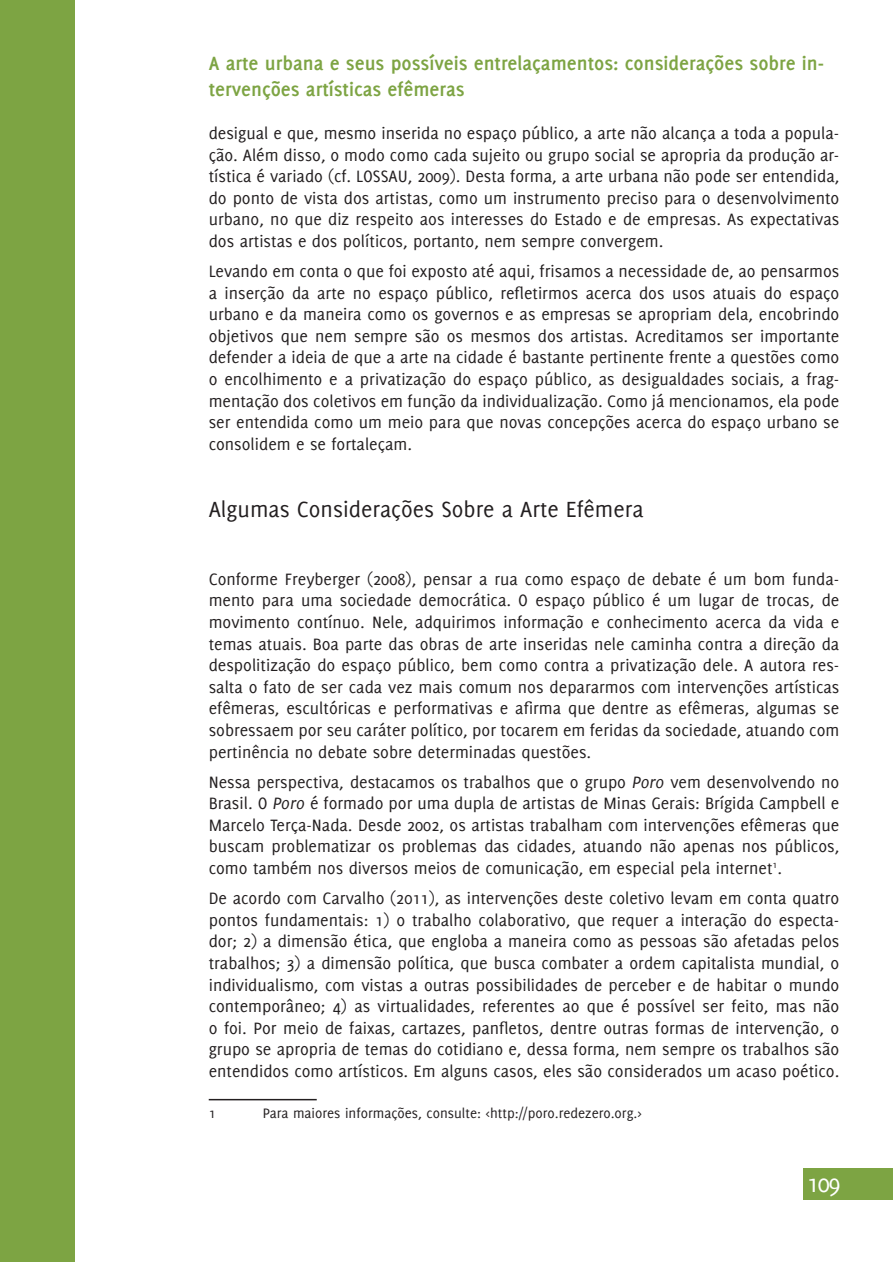
<style>
.page{position:relative;width:893px;height:1263px;background:#fff}
.page>*{position:absolute;margin:0;border:0;box-sizing:border-box;transform-origin:0 0}
.t1{font:27px "Delicious";color:#fff}
.basic{font:24px "Delicious";color:#231f20}
.t2{font:700 21px/25.2px "Delicious";color:#7da443}
.basic-2{font:18px/21.6px "Delicious";color:#231f20;text-align:justify}
.t3{font:15px "Delicious";color:#231f20}
.s1{font-style:italic}
</style>
<div class="page">
<div style="left:0;top:0;width:74px;height:1261px;background:#7da443"></div>
<div style="left:804px;top:1169px;width:89px;height:31px;background:#7da443"></div>
<hr style="left:209px;top:1099px;width:108px;height:1px;background:#231f20">
<p class="t2" style="left:209px;top:51px;width:617px">A arte urbana e seus possíveis entrelaçamentos: considerações sobre in&shy;tervenções artísticas efêmeras</p>
<p class="basic-2" style="left:209px;top:122px;width:632px">desigual e que, mesmo inserida no espaço público, a arte não alcança a toda a popula&shy;ção. Além disso, o modo como cada sujeito ou grupo social se apropria da produção ar&shy;tística é variado (cf. LOSSAU, 2009). Desta forma, a arte urbana não pode ser entendida, do ponto de vista dos artistas, como um instrumento preciso para o desenvolvimento urbano, no que diz respeito aos interesses do Estado e de empresas. As expectativas dos artistas e dos políticos, portanto, nem sempre convergem.</p>
<p class="basic-2" style="left:209px;top:260px;width:632px">Levando em conta o que foi exposto até aqui, frisamos a necessidade de, ao pensarmos a inserção da arte no espaço público, refletirmos acerca dos usos atuais do espaço urbano e da maneira como os governos e as empresas se apropriam dela, encobrindo objetivos que nem sempre são os mesmos dos artistas. Acreditamos ser importante defender a ideia de que a arte na cidade é bastante pertinente frente a questões como o encolhimento e a privatização do espaço público, as desigualdades sociais, a frag&shy;mentação dos coletivos em função da individualização. Como já mencionamos, ela pode ser entendida como um meio para que novas concepções acerca do espaço urbano se consolidem e se fortaleçam.</p>
<p class="basic" style="left:209px;top:496px;width:436px">Algumas Considerações Sobre a Arte Efêmera</p>
<p class="basic-2" style="left:209px;top:568px;width:632px">Conforme Freyberger (2008), pensar a rua como espaço de debate é um bom funda&shy;mento para uma sociedade democrática. O espaço público é um lugar de trocas, de movimento contínuo. Nele, adquirimos informação e conhecimento acerca da vida e temas atuais. Boa parte das obras de arte inseridas nele caminha contra a direção da despolitização do espaço público, bem como contra a privatização dele. A autora res&shy;salta o fato de ser cada vez mais comum nos depararmos com intervenções artísticas efêmeras, escultóricas e performativas e afirma que dentre as efêmeras, algumas se sobressaem por seu caráter político, por tocarem em feridas da sociedade, atuando com pertinência no debate sobre determinadas questões.</p>
<p class="basic-2" style="left:209px;top:771px;width:632px">Nessa perspectiva, destacamos os trabalhos que o grupo <span class="s1">Poro</span> vem desenvolvendo no Brasil. O <span class="s1">Poro</span> é formado por uma dupla de artistas de Minas Gerais: Brígida Campbell e Marcelo Terça-Nada. Desde 2002, os artistas trabalham com intervenções efêmeras que buscam problematizar os problemas das cidades, atuando não apenas nos públicos, como também nos diversos meios de comunicação, em especial pela internet<sup>1</sup>.</p>
<p class="basic-2" style="left:209px;top:887px;width:632px">De acordo com Carvalho (2011), as intervenções deste coletivo levam em conta quatro pontos fundamentais: 1) o trabalho colaborativo, que requer a interação do especta&shy;dor; 2) a dimensão ética, que engloba a maneira como as pessoas são afetadas pelos trabalhos; 3) a dimensão política, que busca combater a ordem capitalista mundial, o individualismo, com vistas a outras possibilidades de perceber e de habitar o mundo contemporâneo; 4) as virtualidades, referentes ao que é possível ser feito, mas não o foi. Por meio de faixas, cartazes, panfletos, dentre outras formas de intervenção, o grupo se apropria de temas do cotidiano e, dessa forma, nem sempre os trabalhos são entendidos como artísticos. Em alguns casos, eles são considerados um acaso poético.</p>
<p class="t3" style="left:209px;top:1104px;width:8px">1</p>
<p class="t3" style="left:263px;top:1104px;width:381px">Para maiores informações, consulte: &lt;http://poro.redezero.org.&gt;</p>
<h1 class="t1" style="left:807px;top:1168px;width:35px">109</h1>
</div>
